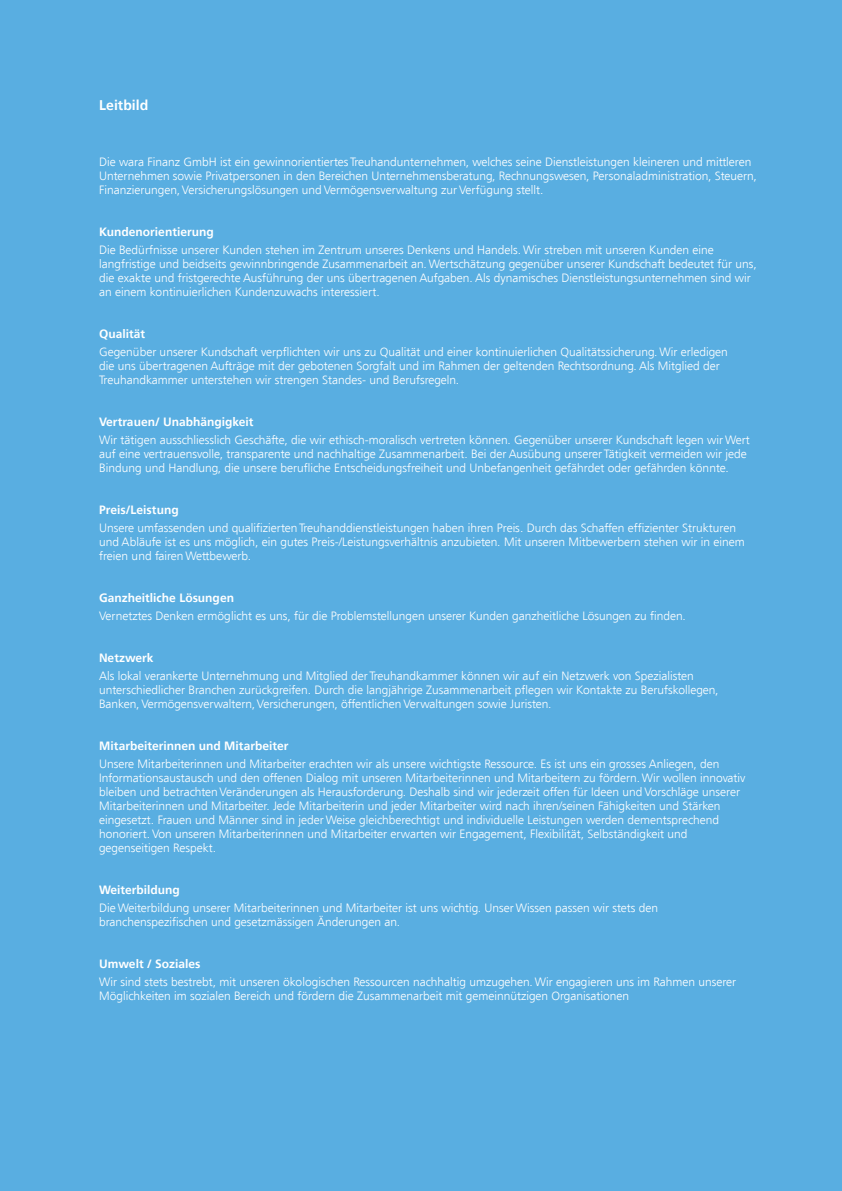
<style>
.page{position:relative;width:842px;height:1191px;background:#59aee1}
.page>*{position:absolute;margin:0;border:0;box-sizing:border-box;transform-origin:0 0}
.t1{font:700 14px "Frutiger";color:#fff}
.t2{font:300 12px/14px "Frutiger";color:#fff}
.t3{font:700 12px "Frutiger";color:#fff}
</style>
<div class="page">
<p class="t1" style="left:99px;top:97px;width:51px">Leitbild</p>
<p class="t2" style="left:99px;top:155px;width:659px">Die wara Finanz GmbH ist ein gewinnorientiertes Treuhandunternehmen, welches seine Dienstleistungen kleineren und mittleren<br>Unternehmen sowie Privatpersonen in den Bereichen Unternehmensberatung, Rechnungswesen, Personaladministration, Steuern,<br>Finanzierungen, Versicherungslösungen und Vermögensverwaltung zur Verfügung stellt.</p>
<p class="t3" style="left:99px;top:225px;width:116px">Kundenorientierung</p>
<p class="t2" style="left:99px;top:243px;width:659px">Die Bedürfnisse unserer Kunden stehen im Zentrum unseres Denkens und Handels. Wir streben mit unseren Kunden eine langfristige und beidseits gewinnbringende Zusammenarbeit an. Wertschätzung gegenüber unserer Kundschaft bedeutet für uns, die exakte und fristgerechte Ausführung der uns übertragenen Aufgaben. Als dynamisches Dienstleistungsunternehmen sind wir an einem kontinuierlichen Kundenzuwachs interessiert.</p>
<p class="t3" style="left:99px;top:327px;width:48px">Qualität</p>
<p class="t2" style="left:99px;top:345px;width:630px">Gegenüber unserer Kundschaft verpflichten wir uns zu Qualität und einer kontinuierlichen Qualitätssicherung. Wir erledigen die uns übertragenen Aufträge mit der gebotenen Sorgfalt und im Rahmen der geltenden Rechtsordnung. Als Mitglied der<br>Treuhandkammer unterstehen wir strengen Standes- und Berufsregeln.</p>
<p class="t3" style="left:99px;top:415px;width:156px">Vertrauen/ Unabhängigkeit</p>
<p class="t2" style="left:99px;top:433px;width:652px">Wir tätigen ausschliesslich Geschäfte, die wir ethisch-moralisch vertreten können. Gegenüber unserer Kundschaft legen wir Wert auf eine vertrauensvolle, transparente und nachhaltige Zusammenarbeit. Bei der Ausübung unserer Tätigkeit vermeiden wir jede<br>Bindung und Handlung, die unsere berufliche Entscheidungsfreiheit und Unbefangenheit gefährdet oder gefährden könnte.</p>
<p class="t3" style="left:99px;top:503px;width:81px">Preis/Leistung</p>
<p class="t2" style="left:99px;top:521px;width:647px">Unsere umfassenden und qualifizierten Treuhanddienstleistungen haben ihren Preis. Durch das Schaffen effizienter Strukturen und Abläufe ist es uns möglich, ein gutes Preis-/Leistungsverhältnis anzubieten. Mit unseren Mitbewerbern stehen wir in einem freien und fairen Wettbewerb.</p>
<p class="t3" style="left:99px;top:591px;width:136px">Ganzheitliche Lösungen</p>
<p class="t2" style="left:99px;top:609px;width:588px">Vernetztes Denken ermöglicht es uns, für die Problemstellungen unserer Kunden ganzheitliche Lösungen zu finden.</p>
<p class="t3" style="left:99px;top:651px;width:56px">Netzwerk</p>
<p class="t2" style="left:99px;top:669px;width:621px">Als lokal verankerte Unternehmung und Mitglied der Treuhandkammer können wir auf ein Netzwerk von Spezialisten unterschiedlicher Branchen zurückgreifen. Durch die langjährige Zusammenarbeit pflegen wir Kontakte zu Berufskollegen,<br>Banken, Vermögensverwaltern, Versicherungen, öffentlichen Verwaltungen sowie Juristen.</p>
<p class="t3" style="left:99px;top:739px;width:191px">Mitarbeiterinnen und Mitarbeiter</p>
<p class="t2" style="left:99px;top:757px;width:648px">Unsere Mitarbeiterinnen und Mitarbeiter erachten wir als unsere wichtigste Ressource. Es ist uns ein grosses Anliegen, den Informationsaustausch und den offenen Dialog mit unseren Mitarbeiterinnen und Mitarbeitern zu fördern. Wir wollen innovativ bleiben und betrachten Veränderungen als Herausforderung. Deshalb sind wir jederzeit offen für Ideen und Vorschläge unserer Mitarbeiterinnen und Mitarbeiter. Jede Mitarbeiterin und jeder Mitarbeiter wird nach ihren/seinen Fähigkeiten und Stärken eingesetzt. Frauen und Männer sind in jeder Weise gleichberechtigt und individuelle Leistungen werden dementsprechend honoriert. Von unseren Mitarbeiterinnen und Mitarbeiter erwarten wir Engagement, Flexibilität, Selbständigkeit und gegenseitigen Respekt.</p>
<p class="t3" style="left:99px;top:883px;width:82px">Weiterbildung</p>
<p class="t2" style="left:99px;top:901px;width:560px">Die Weiterbildung unserer Mitarbeiterinnen und Mitarbeiter ist uns wichtig. Unser Wissen passen wir stets den branchenspezifischen und gesetzmässigen Änderungen an.</p>
<p class="t3" style="left:99px;top:957px;width:103px">Umwelt / Soziales</p>
<p class="t2" style="left:99px;top:975px;width:639px">Wir sind stets bestrebt, mit unseren ökologischen Ressourcen nachhaltig umzugehen. Wir engagieren uns im Rahmen unserer<br>Möglichkeiten im sozialen Bereich und fördern die Zusammenarbeit mit gemeinnützigen Organisationen</p>
</div>
